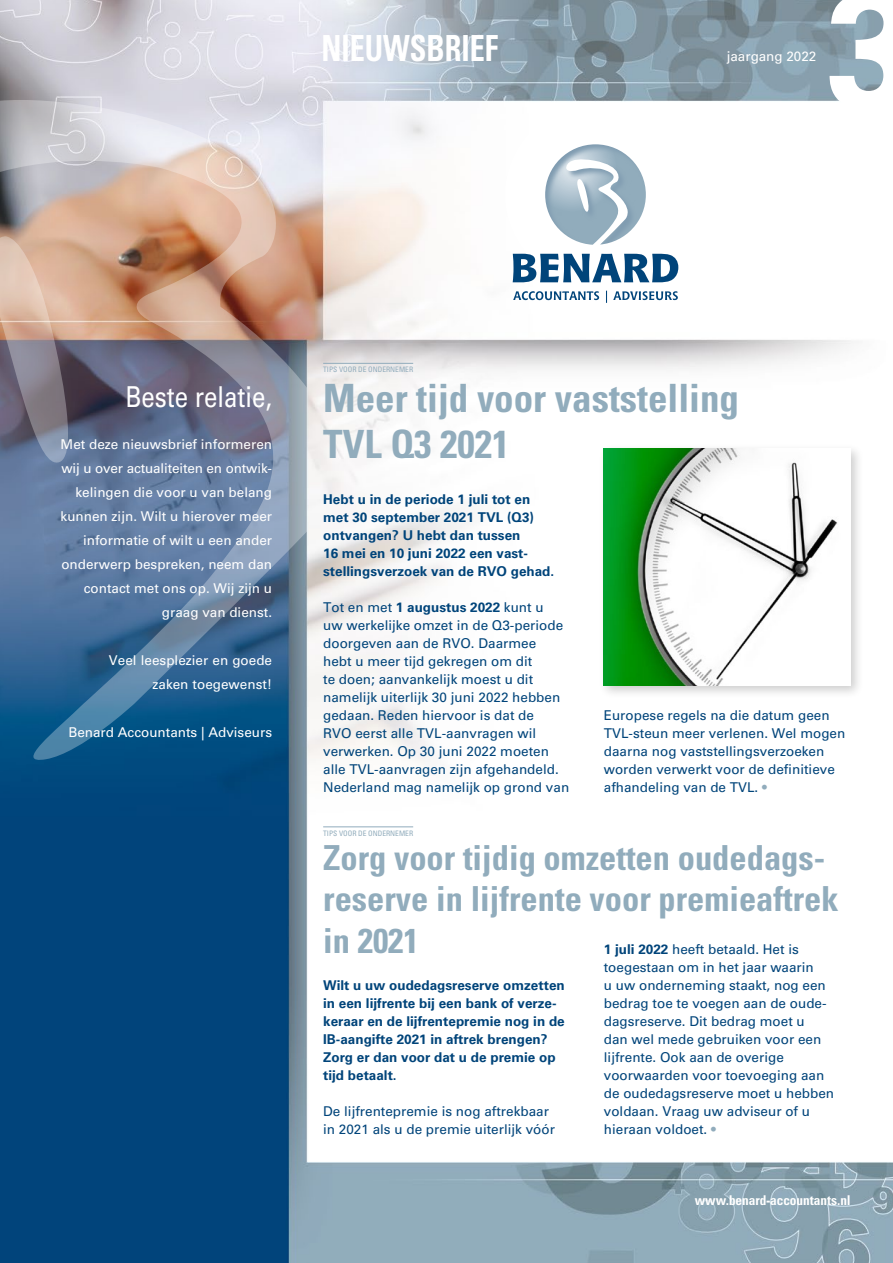
<style>
.page{position:relative;width:893px;height:1263px;background:#fff}
.page>*{position:absolute;margin:0;border:0;box-sizing:border-box;transform-origin:0 0}
.t1{font:700 condensed 39px/46.8px "Univers LT Std";color:#91acbc}
.t2{font:700 condensed 36px "Univers LT Std";color:#fff;scale:.83 1}
.t3{font:700 condensed 34.5px/41.4px "Univers LT Std";color:#91acbc}
.t4{font:28.8px "Univers LT Std";color:#fff;scale:.83 1}
.t5{font:13.5px/18px "Univers LT Std";color:#00447a}
.t6{font:700 13.5px/18px "Univers LT Std";color:#00447a}
.t7{font:13.5px/24px "Univers LT Std";color:#fff;text-align:right}
.t8{font:700 condensed 13.5px "Zurich BT";color:#fff}
.t9{font:condensed 7.5px "Univers LT Std";color:#91acbc}
.s1{font-weight:700}
.s2{color:#91acbc}
</style>
<div class="page">
<img style="left:0;top:0;width:893px;height:1263px">
<img style="left:0;top:99px;width:320px;height:662px">
<svg style="left:505px;top:104px;width:181px;height:199px"></svg>
<svg style="left:830px;top:0;width:63px;height:109px"></svg>
<div style="left:598px;top:443px;width:266px;height:257px;background:#000;opacity:.2"></div>
<img style="left:604px;top:449px;width:246px;height:237px">
<hr style="left:323px;top:363px;width:90px;height:1px;background:#91acbc">
<hr style="left:323px;top:826px;width:90px;height:1px;background:#91acbc">
<h2 class="t2" style="left:321px;top:26px;width:214px">NIEUWSBRIEF</h2>
<p class="t7" style="left:727px;top:45px;width:91px">jaargang 2022</p>
<h3 class="t4" style="left:125px;top:380px;width:178px">Beste relatie,</h3>
<p class="t7" style="left:61px;top:433px;width:213px">Met deze nieuwsbrief informeren wij u over actualiteiten en ontwik&shy;kelingen die voor u van belang kunnen zijn. Wilt u hierover meer informatie of wilt u een ander onderwerp bespreken, neem dan contact met ons op. Wij zijn u graag van dienst.</p>
<p class="t7" style="left:109px;top:649px;width:165px">Veel leesplezier en goede zaken toegewenst!</p>
<p class="t7" style="left:68px;top:721px;width:205px">Benard Accountants | Adviseurs</p>
<p class="t9" style="left:323px;top:365px;width:92px">TIPS VOOR DE ONDERNEMER</p>
<h1 class="t1" style="left:323px;top:374px;width:417px">Meer tijd voor vaststelling<br>TVL Q3 2021</h1>
<p class="t6" style="left:323px;top:490px;width:233px">Hebt u in de periode 1 juli tot en met 30 september 2021 TVL (Q3) ontvangen? U hebt dan tussen<br>16 mei en 10 juni 2022 een vast&shy;stellingsverzoek van de RVO gehad.</p>
<p class="t5" style="left:323px;top:598px;width:248px">Tot en met <span class="s1">1 augustus 2022</span> kunt u<br>uw werkelijke omzet in de Q3-periode doorgeven aan de RVO. Daarmee<br>hebt u meer tijd gekregen om dit<br>te doen; aanvankelijk moest u dit namelijk uiterlijk 30 juni 2022 hebben gedaan. Reden hiervoor is dat de<br>RVO eerst alle TVL-aanvragen wil verwerken. Op 30 juni 2022 moeten alle TVL-aanvragen zijn afgehandeld.<br>Nederland mag namelijk op grond van</p>
<p class="t5" style="left:604px;top:706px;width:243px">Europese regels na die datum geen TVL-steun meer verlenen. Wel mogen daarna nog vaststellingsverzoeken worden verwerkt voor de definitieve afhandeling van de TVL. <span class="s2">•</span></p>
<p class="t9" style="left:323px;top:828px;width:92px">TIPS VOOR DE ONDERNEMER</p>
<h3 class="t3" style="left:323px;top:837px;width:517px">Zorg voor tijdig omzetten oudedags&shy;reserve in lijfrente voor premieaftrek in 2021</h3>
<p class="t5" style="left:604px;top:940px;width:232px"><span class="s1">1 juli 2022</span> heeft betaald. Het is toegestaan om in het jaar waarin<br>u uw onderneming staakt, nog een bedrag toe te voegen aan de oude&shy;dagsreserve. Dit bedrag moet u<br>dan wel mede gebruiken voor een lijfrente. Ook aan de overige voorwaarden voor toevoeging aan de oudedagsreserve moet u hebben voldaan. Vraag uw adviseur of u hieraan voldoet. <span class="s2">•</span></p>
<p class="t6" style="left:323px;top:976px;width:243px">Wilt u uw oudedagsreserve omzetten in een lijfrente bij een bank of verze&shy;keraar en de lijfrentepremie nog in de<br>IB-aangifte 2021 in aftrek brengen?<br>Zorg er dan voor dat u de premie op tijd betaalt.</p>
<p class="t5" style="left:323px;top:1102px;width:233px">De lijfrentepremie is nog aftrekbaar in 2021 als u de premie uiterlijk vóór</p>
<p class="t8" style="left:695px;top:1192px;width:157px">www.benard-accountants.nl</p>
</div>
